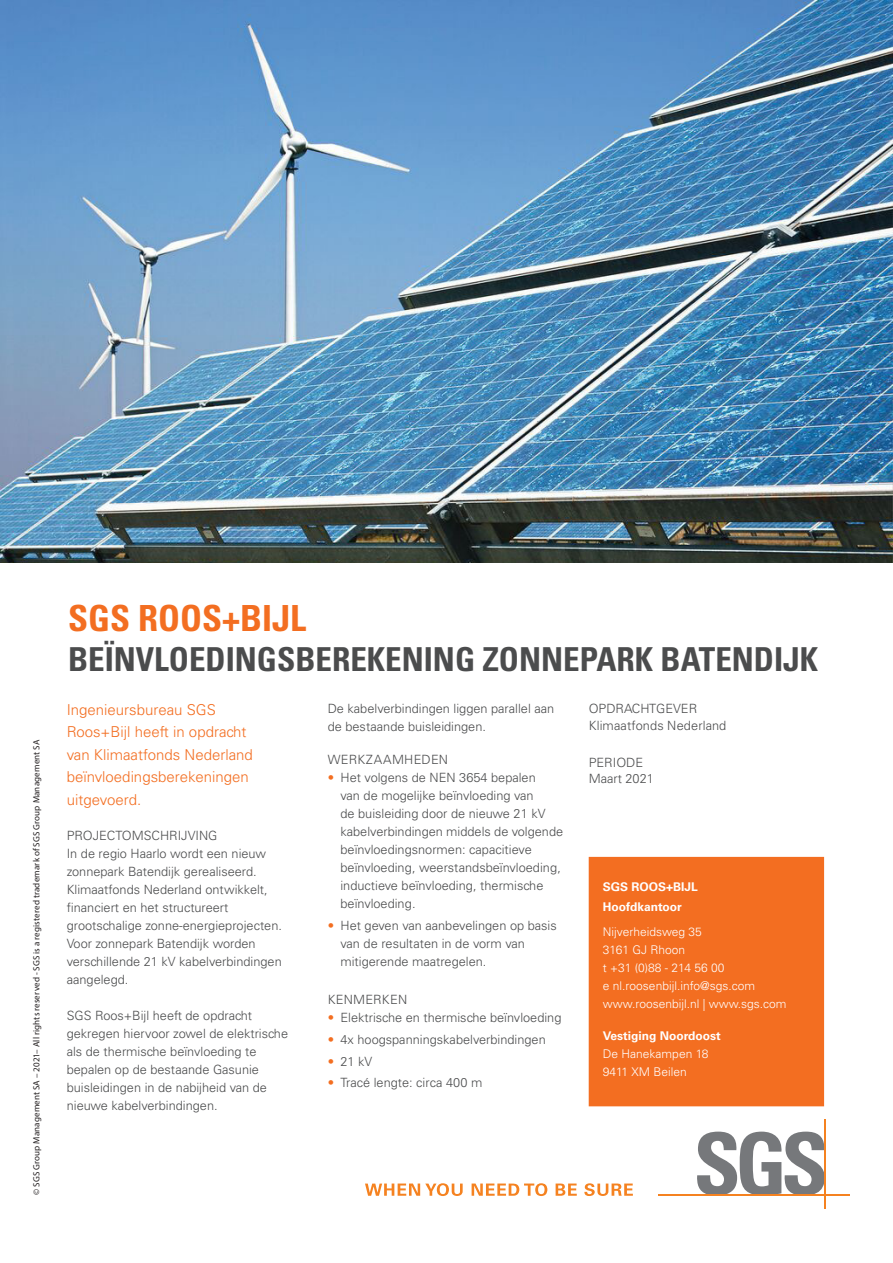
<style>
.page{position:relative;width:893px;height:1263px;background:#fff}
.page>*{position:absolute;margin:0;border:0;box-sizing:border-box;transform-origin:0 0}
.t1{font:700 condensed 36px "Univers LT Pro";color:#f36e21}
.t2{font:700 condensed 33px "Univers LT Pro";color:#4b4c4d}
.t3{font:300 15px/22.5px "Univers LT Std";color:#f36e21}
.Body_Text{font:300 12.75px/18px "Univers LT Std";color:#4b4c4d}
.Body_Text-2{font:300 12.75px "Univers LT Std";letter-spacing:.02em;color:#4b4c4d}
.t4{font:300 12px "Univers LT Std";color:#fff}
.t5{font:700 12px/20.2px "Univers LT Std";color:#fff}
.COPYRIGHT{font:9px "Myriad Pro";letter-spacing:.015em;color:#231f20}
.s1{color:#f36e21}
.s2{font-weight:300}
</style>
<div class="page">
<img style="left:0;top:0;width:893px;height:562px">
<svg style="left:365px;top:1183px;width:98px;height:13px"></svg>
<svg style="left:472px;top:1183px;width:75px;height:13px"></svg>
<svg style="left:556px;top:1183px;width:21px;height:13px"></svg>
<svg style="left:584px;top:1183px;width:49px;height:13px"></svg>
<svg style="left:697px;top:1131px;width:127px;height:63px"></svg>
<hr style="left:658px;top:1194px;width:192px;height:2px;background:#f58220">
<hr style="left:824px;top:1119px;width:2px;height:89px;background:#f58220">
<div style="left:589px;top:858px;width:234px;height:247px;background:#f36e21"></div>
<div style="left:589px;top:857px;width:235px;height:249px;border:2px solid #f36e21"></div>
<p class="COPYRIGHT" style="left:31px;top:1195px;width:457px;rotate:-90deg">© SGS Group Management SA – 2021– All rights reserved - SGS is a registered trademark of SGS Group Management SA</p>
<p class="t1" style="left:68px;top:596px;width:240px">SGS ROOS+BIJL</p>
<p class="t2" style="left:68px;top:639px;width:752px">BEÏNVLOEDINGSBEREKENING ZONNEPARK BATENDIJK</p>
<p class="t3" style="left:67px;top:698px;width:188px">Ingenieursbureau SGS<br>Roos+Bijl heeft in opdracht van Klimaatfonds Nederland beïnvloedingsberekeningen uitgevoerd.</p>
<p class="Body_Text" style="left:67px;top:827px;width:152px">PROJECTOMSCHRIJVING</p>
<p class="Body_Text" style="left:67px;top:845px;width:217px">In de regio Haarlo wordt een nieuw zonnepark Batendijk gerealiseerd.<br>Klimaatfonds Nederland ontwikkelt, financiert en het structureert grootschalige zonne-energieprojecten.<br>Voor zonnepark Batendijk worden verschillende 21 kV kabelverbindingen aangelegd.</p>
<p class="Body_Text" style="left:67px;top:1007px;width:223px">SGS Roos+Bijl heeft de opdracht gekregen hiervoor zowel de elektrische als de thermische beïnvloeding te bepalen op de bestaande Gasunie buisleidingen in de nabijheid van de nieuwe kabelverbindingen.</p>
<p class="Body_Text" style="left:328px;top:699px;width:228px">De kabelverbindingen liggen parallel aan de bestaande buisleidingen.</p>
<p class="Body_Text-2" style="left:328px;top:752px;width:122px">WERKZAAMHEDEN</p>
<p class="Body_Text" style="left:340px;top:768px;width:224px;text-indent:-13px"><span class="s1">•</span> Het volgens de NEN 3654 bepalen<br>van de mogelijke beïnvloeding van<br>de buisleiding door de nieuwe 21 kV kabelverbindingen middels de volgende beïnvloedingsnormen: capacitieve beïnvloeding, weerstandsbeïnvloeding, inductieve beïnvloeding, thermische beïnvloeding.</p>
<p class="Body_Text" style="left:340px;top:917px;width:218px;text-indent:-13px"><span class="s1">•</span> Het geven van aanbevelingen op basis van de resultaten in de vorm van mitigerende maatregelen.</p>
<p class="Body_Text" style="left:328px;top:990px;width:81px">KENMERKEN</p>
<p class="Body_Text" style="left:328px;top:1008px;width:235px"><span class="s1">•</span> Elektrische en thermische beïnvloeding</p>
<p class="Body_Text" style="left:328px;top:1030px;width:220px"><span class="s1">•</span> 4x hoogspanningskabelverbindingen</p>
<p class="Body_Text" style="left:328px;top:1052px;width:46px"><span class="s1">•</span> 21 kV</p>
<p class="Body_Text" style="left:328px;top:1073px;width:156px"><span class="s1">•</span> Tracé lengte: circa 400 m</p>
<p class="Body_Text" style="left:589px;top:699px;width:110px">OPDRACHTGEVER</p>
<p class="Body_Text" style="left:589px;top:716px;width:139px">Klimaatfonds Nederland</p>
<p class="Body_Text" style="left:589px;top:753px;width:56px">PERIODE</p>
<p class="Body_Text" style="left:589px;top:770px;width:67px">Maart 2021</p>
<p class="t5" style="left:603px;top:877px;width:96px">SGS ROOS+BIJL<br>Hoofdkantoor</p>
<p class="t4" style="left:603px;top:925px;width:100px">Nijverheidsweg 35</p>
<p class="t4" style="left:603px;top:943px;width:84px">3161 GJ Rhoon</p>
<p class="t4" style="left:603px;top:961px;width:123px">t +31 (0)88 - 214 56 00</p>
<p class="t4" style="left:603px;top:979px;width:154px">e nl.roosenbijl.info@sgs.com</p>
<p class="t4" style="left:603px;top:997px;width:185px">www.roosenbijl.nl | www.sgs.com</p>
<p class="t5" style="left:603px;top:1026px;width:119px;line-height:18px">Vestiging Noordoost<br><span class="s2">De Hanekampen 18</span></p>
<p class="t4" style="left:603px;top:1064px;width:85px">9411 XM Beilen</p>
</div>
